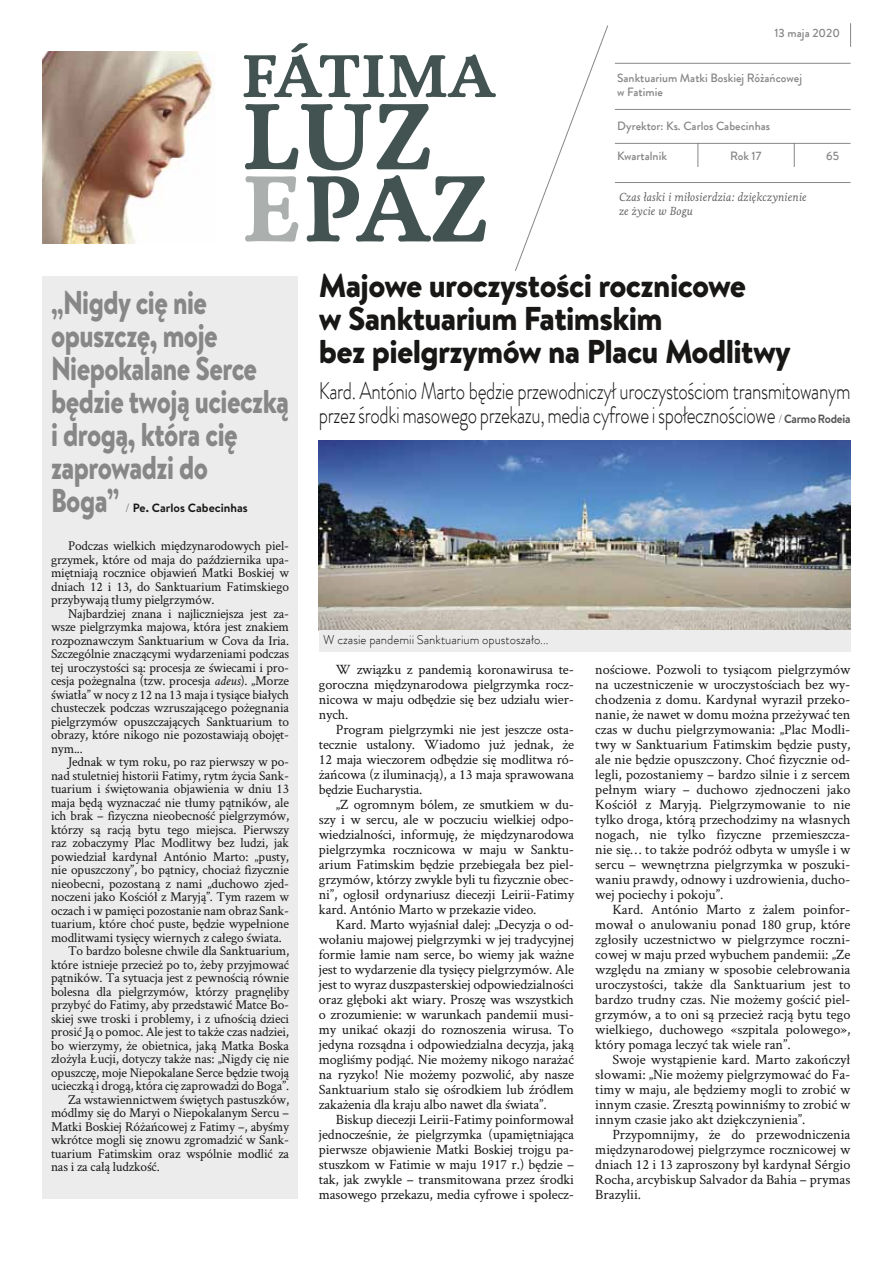
<style>
.page{position:relative;width:893px;height:1263px;background:#fff}
.page>*{position:absolute;margin:0;border:0;box-sizing:border-box;transform-origin:0 0}
.t1{font:700 95.7px "Livory";color:#425351}
.t2{font:700 61.5px "Livory";color:#425351}
.t3{font:900 33px/33px "Brandon Text";letter-spacing:-.02em;color:#868786;scale:.8 1}
.t4{font:900 33px/33px "Brandon Text";letter-spacing:-.02em;color:#181716;scale:.96 1}
.t5{font:300 24px/24px "Brandon Grotesque";letter-spacing:-.02em;color:#181716;scale:.79 1}
.t6{font:14.25px/15px "Crimson Text";letter-spacing:-.01em;color:#181716;text-align:justify}
.t7{font:13.5px/13.5px "Crimson Text";letter-spacing:-.01em;color:#181716;text-align:justify}
.t8{font:300 12.75px "Brandon Grotesque";color:#181716}
.t9{font:500 12px/14.4px "Brandon Grotesque";color:#868786}
.t10{font:italic 12px/14.4px "Livory";color:#626261}
.t11{font:700 12px "Brandon Text";color:#181716}
.s1{color:#abafae}
.s2{font-family:"Brandon Grotesque";font-weight:300;color:#565655}
.s3{font-style:italic}
.s4{font-size:12px;color:#565655}
.s5{font-family:"Brandon Text";font-weight:700;font-size:12px;color:#565655}
</style>
<div class="page">
<img style="left:43px;top:51px;width:172px;height:192px">
<svg style="left:515px;top:25px;width:93px;height:246px"></svg>
<svg style="left:698px;top:144px;width:1px;height:23px"></svg>
<svg style="left:850px;top:23px;width:1px;height:24px"></svg>
<svg style="left:794px;top:144px;width:1px;height:23px"></svg>
<hr style="left:615px;top:63px;width:236px;height:1px;background:#868786">
<hr style="left:615px;top:109px;width:236px;height:1px;background:#868786">
<hr style="left:615px;top:182px;width:236px;height:1px;background:#868786">
<hr style="left:615px;top:143px;width:236px;height:1px;background:#868786">
<div style="left:43px;top:276px;width:255px;height:923px;background:#ececec"></div>
<img style="left:319px;top:440px;width:531px;height:191px">
<div style="left:319px;top:631px;width:531px;height:21px;background:#ececec"></div>
<h2 class="t2" style="left:241px;top:39px;width:255px">FÁTIMA</h2>
<h1 class="t1" style="left:241px;top:80px;width:194px">LUZ</h1>
<h1 class="t1" style="left:241px;top:152px;width:250px"><span class="s1">E</span>PAZ</h1>
<p class="t9" style="left:774px;top:26px;width:67px">13 maja 2020</p>
<p class="t9" style="left:617px;top:71px;width:186px">Sanktuarium Matki Boskiej Różańcowej w Fatimie</p>
<p class="t9" style="left:617px;top:118px;width:154px">Dyrektor: Ks. Carlos Cabecinhas</p>
<p class="t9" style="left:617px;top:149px;width:51px">Kwartalnik</p>
<p class="t9" style="left:730px;top:149px;width:33px">Rok 17</p>
<p class="t9" style="left:826px;top:149px;width:14px">65</p>
<p class="t10" style="left:619px;top:189px;width:189px">Czas łaski i miłosierdzia: dziękczynienie ze życie w Bogu</p>
<h3 class="t3" style="left:51px;top:285px;width:299px">„Nigdy cię nie opuszczę, moje<br>Niepokalane Serce będzie twoją ucieczką i drogą, która cię zaprowadzi do<br>Boga”</h3>
<p class="t11" style="left:126px;top:499px;width:124px"><span class="s2">/</span> Pe. Carlos Cabecinhas</p>
<p class="t7" style="left:51px;top:539px;width:240px;text-indent:17px">Podczas wielkich międzynarodowych piel&shy;grzymek, które od maja do października upa&shy;miętniają rocznice objawień Matki Boskiej w dniach 12 i 13, do Sanktuarium Fatimskiego przybywają tłumy pielgrzymów.</p>
<p class="t7" style="left:51px;top:606px;width:240px;text-indent:17px">Najbardziej znana i najliczniejsza jest za&shy;wsze pielgrzymka majowa, która jest znakiem rozpoznawczym Sanktuarium w Cova da Iria.<br>Szczególnie znaczącymi wydarzeniami podczas tej uroczystości są: procesja ze świecami i pro&shy;cesja pożegnalna (tzw. procesja <span class="s3">adeus</span>). „Morze światła” w nocy z 12 na 13 maja i tysiące białych chusteczek podczas wzruszającego pożegnania pielgrzymów opuszczających Sanktuarium to obrazy, które nikogo nie pozostawiają obojęt&shy;nym...</p>
<p class="t7" style="left:68px;top:755px;width:223px">Jednak w tym roku, po raz pierwszy w po-</p>
<p class="t7" style="left:51px;top:768px;width:240px">nad stuletniej historii Fatimy, rytm życia Sank-</p>
<p class="t7" style="left:51px;top:782px;width:240px">tuarium i świętowania objawienia w dniu 13</p>
<p class="t7" style="left:51px;top:795px;width:240px">maja będą wyznaczać nie tłumy pątników, ale</p>
<p class="t7" style="left:51px;top:809px;width:240px">ich brak – fizyczna nieobecność pielgrzymów,</p>
<p class="t7" style="left:51px;top:822px;width:240px">którzy są racją bytu tego miejsca. Pierwszy</p>
<p class="t7" style="left:51px;top:836px;width:240px">raz zobaczymy Plac Modlitwy bez ludzi, jak</p>
<p class="t7" style="left:51px;top:849px;width:240px">powiedział kardynał António Marto: „pusty,</p>
<p class="t7" style="left:51px;top:863px;width:240px">nie opuszczony”, bo pątnicy, chociaż fizycznie</p>
<p class="t7" style="left:51px;top:876px;width:240px">nieobecni, pozostaną z nami „duchowo zjed-</p>
<p class="t7" style="left:51px;top:890px;width:240px">noczeni jako Kościół z Maryją”. Tym razem w</p>
<p class="t7" style="left:51px;top:903px;width:240px">oczach i w pamięci pozostanie nam obraz Sank-</p>
<p class="t7" style="left:51px;top:917px;width:240px">tuarium, które choć puste, będzie wypełnione</p>
<p class="t7" style="left:51px;top:930px;width:232px">modlitwami tysięcy wiernych z całego świata.</p>
<p class="t7" style="left:68px;top:944px;width:223px">To bardzo bolesne chwile dla Sanktuarium,</p>
<p class="t7" style="left:51px;top:957px;width:240px">które istnieje przecież po to, żeby przyjmować</p>
<p class="t7" style="left:51px;top:971px;width:240px">pątników. Ta sytuacja jest z pewnością równie</p>
<p class="t7" style="left:51px;top:984px;width:240px">bolesna dla pielgrzymów, którzy pragnęliby</p>
<p class="t7" style="left:51px;top:998px;width:240px">przybyć do Fatimy, aby przedstawić Matce Bo-</p>
<p class="t7" style="left:51px;top:1011px;width:240px">skiej swe troski i problemy, i z ufnością dzieci</p>
<p class="t7" style="left:51px;top:1025px;width:240px">prosić Ją o pomoc. Ale jest to także czas nadziei,</p>
<p class="t7" style="left:51px;top:1038px;width:240px">bo wierzymy, że obietnica, jaką Matka Boska</p>
<p class="t7" style="left:51px;top:1052px;width:240px">złożyła Łucji, dotyczy także nas: „Nigdy cię nie</p>
<p class="t7" style="left:51px;top:1065px;width:240px">opuszczę, moje Niepokalane Serce będzie twoją</p>
<p class="t7" style="left:51px;top:1079px;width:240px">ucieczką i drogą, która cię zaprowadzi do Boga”.</p>
<p class="t7" style="left:68px;top:1092px;width:223px">Za wstawiennictwem świętych pastuszków,</p>
<p class="t7" style="left:51px;top:1106px;width:240px">módlmy się do Maryi o Niepokalanym Sercu –</p>
<p class="t7" style="left:51px;top:1119px;width:240px">Matki Boskiej Różańcowej z Fatimy –, abyśmy</p>
<p class="t7" style="left:51px;top:1133px;width:240px">wkrótce mogli się znowu zgromadzić w Sank-</p>
<p class="t7" style="left:51px;top:1146px;width:240px">tuarium Fatimskim oraz wspólnie modlić za</p>
<p class="t7" style="left:51px;top:1160px;width:110px">nas i za całą ludzkość.</p>
<h3 class="t4" style="left:319px;top:269px;width:493px">Majowe uroczystości rocznicowe<br>w Sanktuarium Fatimskim<br>bez pielgrzymów na Placu Modlitwy</h3>
<h3 class="t5" style="left:319px;top:379px;width:674px">Kard. António Marto będzie przewodniczył uroczystościom transmitowanym przez środki masowego przekazu, media cyfrowe i społecznościowe <span class="s4">/</span> <span class="s5">Carmo Rodeia</span></h3>
<p class="t8" style="left:323px;top:631px;width:227px">W czasie pandemii Sanktuarium opustoszało...</p>
<p class="t6" style="left:319px;top:661px;width:257px;text-indent:17px">W związku z pandemią koronawirusa te&shy;goroczna międzynarodowa pielgrzymka rocz&shy;nicowa w maju odbędzie się bez udziału wier&shy;nych.</p>
<p class="t6" style="left:319px;top:721px;width:257px;text-indent:17px">Program pielgrzymki nie jest jeszcze osta&shy;tecznie ustalony. Wiadomo już jednak, że 12 maja wieczorem odbędzie się modlitwa ró&shy;żańcowa (z iluminacją), a 13 maja sprawowana będzie Eucharystia.</p>
<p class="t6" style="left:319px;top:796px;width:257px;text-indent:17px">„Z ogromnym bólem, ze smutkiem w du&shy;szy i w sercu, ale w poczuciu wielkiej odpo&shy;wiedzialności, informuję, że międzynarodowa pielgrzymka rocznicowa w maju w Sanktu&shy;arium Fatimskim będzie przebiegała bez piel&shy;grzymów, którzy zwykle byli tu fizycznie obec&shy;ni”, ogłosił ordynariusz diecezji Leirii-Fatimy kard. António Marto w przekazie video.</p>
<p class="t6" style="left:319px;top:916px;width:257px;text-indent:17px">Kard. Marto wyjaśniał dalej: „Decyzja o od&shy;wołaniu majowej pielgrzymki w jej tradycyjnej formie łamie nam serce, bo wiemy jak ważne jest to wydarzenie dla tysięcy pielgrzymów. Ale jest to wyraz duszpasterskiej odpowiedzialności oraz głęboki akt wiary. Proszę was wszystkich o zrozumienie: w warunkach pandemii musi&shy;my unikać okazji do roznoszenia wirusa. To jedyna rozsądna i odpowiedzialna decyzja, jaką mogliśmy podjąć. Nie możemy nikogo narażać na ryzyko! Nie możemy pozwolić, aby nasze Sanktuarium stało się ośrodkiem lub źródłem zakażenia dla kraju albo nawet dla świata”.</p>
<p class="t6" style="left:319px;top:1111px;width:257px;text-indent:17px">Biskup diecezji Leirii-Fatimy poinformował jednocześnie, że pielgrzymka (upamiętniająca pierwsze objawienie Matki Boskiej trojgu pa&shy;stuszkom w Fatimie w maju 1917 r.) będzie – tak, jak zwykle – transmitowana przez środki masowego przekazu, media cyfrowe i społecz-</p>
<p class="t6" style="left:595px;top:661px;width:257px">nościowe. Pozwoli to tysiącom pielgrzymów na uczestniczenie w uroczystościach bez wy&shy;chodzenia z domu. Kardynał wyraził przeko&shy;nanie, że nawet w domu można przeżywać ten czas w duchu pielgrzymowania: „Plac Modli&shy;twy w Sanktuarium Fatimskim będzie pusty, ale nie będzie opuszczony. Choć fizycznie od&shy;legli, pozostaniemy – bardzo silnie i z sercem pełnym wiary – duchowo zjednoczeni jako Kościół z Maryją. Pielgrzymowanie to nie tylko droga, którą przechodzimy na własnych nogach, nie tylko fizyczne przemieszcza&shy;nie się… to także podróż odbyta w umyśle i w sercu – wewnętrzna pielgrzymka w poszuki&shy;waniu prawdy, odnowy i uzdrowienia, ducho&shy;wej pociechy i pokoju”.</p>
<p class="t6" style="left:595px;top:901px;width:257px;text-indent:17px">Kard. António Marto z żalem poinfor&shy;mował o anulowaniu ponad 180 grup, które zgłosiły uczestnictwo w pielgrzymce roczni&shy;cowej w maju przed wybuchem pandemii: „Ze względu na zmiany w sposobie celebrowania uroczystości, także dla Sanktuarium jest to bardzo trudny czas. Nie możemy gościć piel&shy;grzymów, a to oni są przecież racją bytu tego wielkiego, duchowego «szpitala polowego», który pomaga leczyć tak wiele ran”.</p>
<p class="t6" style="left:595px;top:1051px;width:257px;text-indent:17px">Swoje wystąpienie kard. Marto zakończył słowami: „Nie możemy pielgrzymować do Fa&shy;timy w maju, ale będziemy mogli to zrobić w innym czasie. Zresztą powinniśmy to zrobić w innym czasie jako akt dziękczynienia”.</p>
<p class="t6" style="left:595px;top:1126px;width:257px;text-indent:17px">Przypomnijmy, że do przewodniczenia międzynarodowej pielgrzymce rocznicowej w dniach 12 i 13 zaproszony był kardynał Sérgio Rocha, arcybiskup Salvador da Bahia – prymas Brazylii.</p>
</div>
